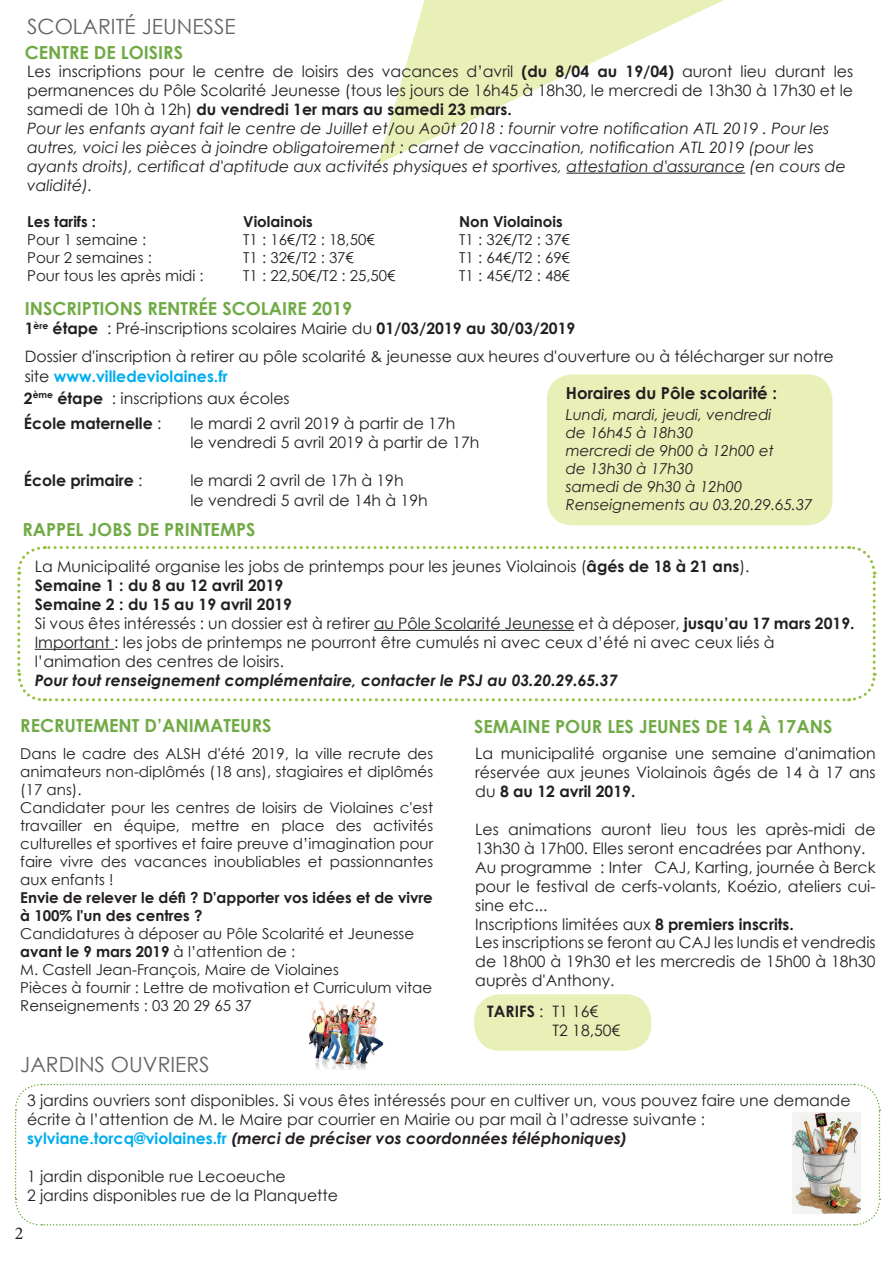
<style>
.page{position:relative;width:893px;height:1263px;background:#fff}
.page>*{position:absolute;margin:0;border:0;box-sizing:border-box;transform-origin:0 0}
.t1{font:21px "Century Gothic";color:#606465}
.t2{font:700 18px "Century Gothic";color:#70aa45}
.t3{font:18px "Minion Pro";color:#231f20}
.t4{font:700 16.5px "Century Gothic";color:#231f20}
.t5{font:15.75px/18.9px "Century Gothic";color:#231f20}
.t6{font:italic 15.75px/18.9px "Century Gothic";color:#231f20}
.t7{font:italic 700 15.75px "Century Gothic";color:#231f20}
.t8{font:700 15.75px "Century Gothic";color:#231f20}
.t9{font:15px/18px "Century Gothic";color:#231f20}
.t10{font:italic 15px/18px "Century Gothic";color:#231f20}
.t11{font:700 15px/18px "Century Gothic";color:#231f20}
.s1{font-style:normal}
.s2{font-weight:700;font-style:normal}
.s3{font-weight:700}
.s4{font-weight:700;color:#00aeef}
.s5{font-weight:400}
.s6{font-weight:700;font-style:italic}
</style>
<div class="page">
<svg style="left:17px;top:546px;width:860px;height:156px"></svg>
<div style="left:547px;top:374px;width:285px;height:151px;background:#e8f0b8;border-radius:26px"></div>
<svg style="left:378px;top:0;width:346px;height:164px"></svg>
<hr style="left:374px;top:630px;width:200px;height:1px;background:#231f20">
<hr style="left:35px;top:649px;width:79px;height:1px;background:#231f20">
<div style="left:475px;top:995px;width:176px;height:55px;background:#e8f0b8;border-radius:26px"></div>
<div style="left:474px;top:994px;width:177px;height:57px;border:2px solid #bed635;border-radius:26px"></div>
<hr style="left:567px;top:173px;width:178px;height:1px;background:#231f20">
<img style="left:309px;top:1001px;width:75px;height:69px">
<svg style="left:15px;top:1083px;width:866px;height:143px"></svg>
<h1 class="t1" style="left:27px;top:11px;width:210px">SCOLARITÉ JEUNESSE</h1>
<p class="t2" style="left:25px;top:39px;width:160px">CENTRE DE LOISIRS</p>
<p class="t6" style="left:27px;top:62px;width:827px"><span class="s1">Les inscriptions pour le centre de loisirs des vacances d’avril</span> <span class="s2">(du 8/04 au 19/04)</span> <span class="s1">auront lieu durant les permanences du Pôle Scolarité Jeunesse (tous les jours de 16h45 à 18h30, le mercredi de 13h30 à 17h30 et le samedi de 10h à 12h)</span> <span class="s2">du vendredi 1er mars au samedi 23 mars.<br></span>Pour les enfants ayant fait le centre de Juillet et/ou Août 2018 : fournir votre notification ATL 2019 . Pour les autres, voici les pièces à joindre obligatoirement : carnet de vaccination, notification ATL 2019 (pour les ayants droits), certificat d'aptitude aux activités physiques et sportives, attestation d'assurance (en cours de validité).</p>
<p class="t11" style="left:27px;top:211px;width:70px">Les tarifs :</p>
<p class="t11" style="left:243px;top:211px;width:71px">Violainois</p>
<p class="t11" style="left:459px;top:211px;width:105px">Non Violainois</p>
<p class="t9" style="left:27px;top:230px;width:121px">Pour 1 semaine :</p>
<p class="t9" style="left:243px;top:230px;width:133px">T1 : 16€/T2 : 18,50€</p>
<p class="t9" style="left:459px;top:230px;width:112px">T1 : 32€/T2 : 37€</p>
<p class="t9" style="left:27px;top:248px;width:126px">Pour 2 semaines :</p>
<p class="t9" style="left:243px;top:248px;width:112px">T1 : 32€/T2 : 37€</p>
<p class="t9" style="left:459px;top:248px;width:112px">T1 : 64€/T2 : 69€</p>
<p class="t9" style="left:27px;top:266px;width:178px">Pour tous les après midi :</p>
<p class="t9" style="left:243px;top:266px;width:154px">T1 : 22,50€/T2 : 25,50€</p>
<p class="t9" style="left:459px;top:266px;width:112px">T1 : 45€/T2 : 48€</p>
<p class="t2" style="left:25px;top:295px;width:329px">INSCRIPTIONS RENTRÉE SCOLAIRE 2019</p>
<p class="t5" style="left:25px;top:318px;width:552px"><span class="s3">1</span><sup>ère</sup> <span class="s3">étape</span> : Pré-inscriptions scolaires Mairie du <span class="s3">01/03/2019 au 30/03/2019</span></p>
<p class="t5" style="left:25px;top:346px;width:811px;line-height:19.8px">Dossier d'inscription à retirer au pôle scolarité &amp; jeunesse aux heures d'ouverture ou à télécharger sur notre site <span class="s4">www.villedeviolaines.fr</span></p>
<p class="t5" style="left:24px;top:388px;width:267px"><span class="s3">2</span><sup>ème</sup> <span class="s3">étape</span> : inscriptions aux écoles</p>
<p class="t8" style="left:24px;top:412px;width:139px">École maternelle <span class="s5">:</span></p>
<p class="t5" style="left:190px;top:414px;width:291px">le mardi 2 avril 2019 à partir de 17h<br>le vendredi 5 avril 2019 à partir de 17h</p>
<p class="t8" style="left:24px;top:468px;width:120px">École primaire <span class="s5">:</span></p>
<p class="t5" style="left:190px;top:470px;width:239px;line-height:19.8px">le mardi 2 avril de 17h à 19h<br>le vendredi 5 avril de 14h à 19h</p>
<p class="t4" style="left:566px;top:380px;width:213px">Horaires du Pôle scolarité :</p>
<p class="t10" style="left:566px;top:406px;width:248px">Lundi, mardi, jeudi, vendredi<br>de 16h45 à 18h30<br>mercredi de 9h00 à 12h00 et<br>de 13h30 à 17h30<br>samedi de 9h30 à 12h00<br>Renseignements au 03.20.29.65.37</p>
<p class="t2" style="left:22px;top:515px;width:235px">RAPPEL JOBS DE PRINTEMPS</p>
<p class="t5" style="left:35px;top:557px;width:821px">La Municipalité organise les jobs de printemps pour les jeunes Violainois (<span class="s3">âgés de 18 à 21 ans</span>).<br><span class="s3">Semaine 1 : du 8 au 12 avril 2019<br>Semaine 2 : du 15 au 19 avril 2019<br></span>Si vous êtes intéressés : un dossier est à retirer au Pôle Scolarité Jeunesse et à déposer, <span class="s3">jusqu’au 17 mars 2019.<br></span>Important : les jobs de printemps ne pourront être cumulés ni avec ceux d’été ni avec ceux liés à l’animation des centres de loisirs.</p>
<p class="t7" style="left:35px;top:668px;width:584px">Pour tout renseignement complémentaire, contacter le PSJ au 03.20.29.65.37</p>
<p class="t2" style="left:20px;top:711px;width:253px">RECRUTEMENT D’ANIMATEURS</p>
<p class="t2" style="left:474px;top:712px;width:360px">SEMAINE POUR LES JEUNES DE 14 À 17ANS</p>
<p class="t5" style="left:475px;top:744px;width:402px;text-align:justify">La municipalité organise une semaine d'animation réservée aux jeunes Violainois âgés de 14 à 17 ans du <span class="s3">8 au 12 avril 2019.</span></p>
<p class="t5" style="left:475px;top:820px;width:402px">Les animations auront lieu tous les après-midi de 13h30 à 17h00. Elles seront encadrées par Anthony.<br>Au programme : Inter CAJ, Karting, journée à Berck pour le festival de cerfs-volants, Koézio, ateliers cui&shy;sine etc...<br>Inscriptions limitées aux <span class="s3">8 premiers inscrits.<br></span>Les inscriptions se feront au CAJ les lundis et vendredis de 18h00 à 19h30 et les mercredis de 15h00 à 18h30 auprès d'Anthony.</p>
<p class="t5" style="left:552px;top:1001px;width:69px;line-height:19.6px;text-indent:-65px"><span class="s3">TARIFS</span> : T1 16€<br>T2 18,50€</p>
<p class="t9" style="left:20px;top:744px;width:414px">Dans le cadre des ALSH d'été 2019, la ville recrute des animateurs non-diplômés (18 ans), stagiaires et diplômés (17 ans).<br>Candidater pour les centres de loisirs de Violaines c'est travailler en équipe, mettre en place des activités culturelles et sportives et faire preuve d’imagination pour faire vivre des vacances inoubliables et passionnantes aux enfants !</p>
<p class="t11" style="left:20px;top:888px;width:414px">Envie de relever le défi ? D'apporter vos idées et de vivre à 100% l'un des centres ?</p>
<p class="t9" style="left:20px;top:924px;width:413px">Candidatures à déposer au Pôle Scolarité et Jeunesse <span class="s3">avant le 9 mars 2019</span> à l’attention de :<br>M. Castell Jean-François, Maire de Violaines<br>Pièces à fournir : Lettre de motivation et Curriculum vitae Renseignements : 03 20 29 65 37</p>
<h1 class="t1" style="left:20px;top:1049px;width:191px">JARDINS OUVRIERS</h1>
<p class="t5" style="left:27px;top:1091px;width:825px">3 jardins ouvriers sont disponibles. Si vous êtes intéressés pour en cultiver un, vous pouvez faire une demande écrite à l’attention de M. le Maire par courrier en Mairie ou par mail à l’adresse suivante : <span class="s4">sylviane.torcq@violaines.fr</span> <span class="s6">(merci de préciser vos coordonnées téléphoniques)</span></p>
<p class="t5" style="left:27px;top:1166px;width:313px">1 jardin disponible rue Lecoeuche<br>2 jardins disponibles rue de la Planquette</p>
<p class="t3" style="left:15px;top:1221px;width:10px">2</p>
</div>
